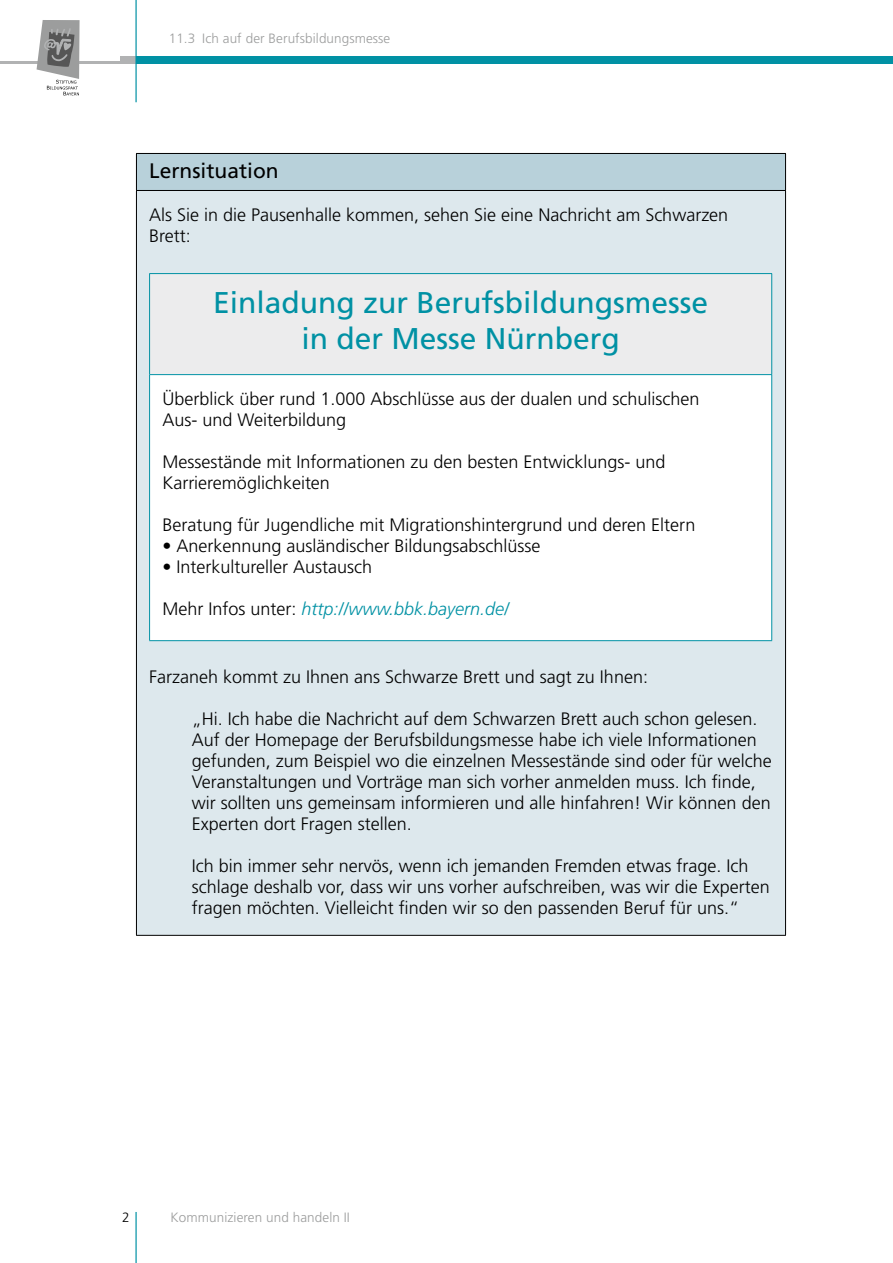
<style>
.page{position:relative;width:893px;height:1263px;background:#fff}
.page>*{position:absolute;margin:0;border:0;box-sizing:border-box;transform-origin:0 0}
.t1{font:30px/36px "Frutiger LT Std";color:#0091a4;text-align:center}
.t2{font:21px "Frutiger LT Std";color:#000}
.t3{font:300 18px/21px "Frutiger LT Std";color:#000}
.t4{font:italic 300 18px "Frutiger LT Std";color:#0091a4}
.t5{font:300 13.5px "Frutiger LT Std";letter-spacing:.005em;color:#9c9d9d}
.t6{font:300 13.5px "Frutiger LT Std";color:#000}
.s1{font-style:normal;color:#000}
</style>
<div class="page">
<div style="left:121px;top:56px;width:15px;height:8px;background:#b1b2b3"></div>
<hr style="left:0;top:62px;width:136px;height:2px;background:#b1b2b3">
<div style="left:136px;top:56px;width:757px;height:8px;background:#0091a4"></div>
<hr style="left:135px;top:0;width:2px;height:102px;background:#0091a4">
<hr style="left:135px;top:1212px;width:2px;height:51px;background:#0091a4">
<svg style="left:37px;top:20px;width:43px;height:75px"></svg>
<div style="left:136px;top:153px;width:649px;height:37px;background:#b8d1da"></div>
<div style="left:136px;top:190px;width:649px;height:745px;background:#dde8ed"></div>
<hr style="left:136px;top:190px;width:650px;height:1px;background:#000">
<hr style="left:136px;top:191px;width:1px;height:744px;background:#000">
<hr style="left:785px;top:191px;width:1px;height:744px;background:#000">
<hr style="left:136px;top:935px;width:650px;height:1px;background:#000">
<hr style="left:136px;top:153px;width:650px;height:1px;background:#000">
<hr style="left:136px;top:154px;width:1px;height:36px;background:#000">
<hr style="left:785px;top:154px;width:1px;height:36px;background:#000">
<div style="left:150px;top:274px;width:622px;height:101px;background:#ececed"></div>
<div style="left:150px;top:375px;width:622px;height:266px;background:#fff"></div>
<hr style="left:149px;top:273px;width:623px;height:1px;background:#0091a4">
<hr style="left:149px;top:274px;width:1px;height:100px;background:#0091a4">
<hr style="left:771px;top:274px;width:1px;height:100px;background:#0091a4">
<hr style="left:149px;top:374px;width:623px;height:1px;background:#0091a4">
<hr style="left:149px;top:375px;width:1px;height:265px;background:#0091a4">
<hr style="left:771px;top:375px;width:1px;height:265px;background:#0091a4">
<hr style="left:149px;top:640px;width:623px;height:1px;background:#0091a4">
<p class="t5" style="left:169px;top:31px;width:223px">11.3 Ich auf der Berufsbildungsmesse</p>
<p class="t2" style="left:149px;top:158px;width:131px">Lernsituation</p>
<p class="t3" style="left:149px;top:205px;width:581px">Als Sie in die Pausenhalle kommen, sehen Sie eine Nachricht am Schwarzen<br>Brett:</p>
<p class="t1" style="left:213px;top:285px;width:497px">Einladung zur Berufsbildungsmesse in der Messe Nürnberg</p>
<p class="t3" style="left:162px;top:389px;width:539px">Überblick über rund 1.000 Abschlüsse aus der dualen und schulischen<br>Aus- und Weiterbildung</p>
<p class="t3" style="left:162px;top:452px;width:505px">Messestände mit Informationen zu den besten Entwicklungs- und<br>Karrieremöglichkeiten</p>
<p class="t3" style="left:162px;top:515px;width:535px">Beratung für Jugendliche mit Migrationshintergrund und deren Eltern</p>
<p class="t3" style="left:162px;top:536px;width:380px">• Anerkennung ausländischer Bildungsabschlüsse</p>
<p class="t3" style="left:162px;top:557px;width:211px">• Interkultureller Austausch</p>
<p class="t4" style="left:162px;top:599px;width:348px"><span class="s1">Mehr Infos unter:</span> http://www.bbk.bayern.de/</p>
<p class="t3" style="left:149px;top:667px;width:500px">Farzaneh kommt zu Ihnen ans Schwarze Brett und sagt zu Ihnen:</p>
<p class="t3" style="left:192px;top:709px;width:582px">„Hi. Ich habe die Nachricht auf dem Schwarzen Brett auch schon gelesen.<br>Auf der Homepage der Berufsbildungsmesse habe ich viele Informationen gefunden, zum Beispiel wo die einzelnen Messestände sind oder für welche Veranstaltungen und Vorträge man sich vorher anmelden muss. Ich finde, wir sollten uns gemeinsam informieren und alle hinfahren! Wir können den Experten dort Fragen stellen.</p>
<p class="t3" style="left:192px;top:856px;width:580px">Ich bin immer sehr nervös, wenn ich jemanden Fremden etwas frage. Ich schlage deshalb vor, dass wir uns vorher aufschreiben, was wir die Experten fragen möchten. Vielleicht finden wir so den passenden Beruf für uns.“</p>
<p class="t6" style="left:122px;top:1210px;width:9px">2</p>
<p class="t5" style="left:171px;top:1210px;width:181px">Kommunizieren und handeln II</p>
</div>
